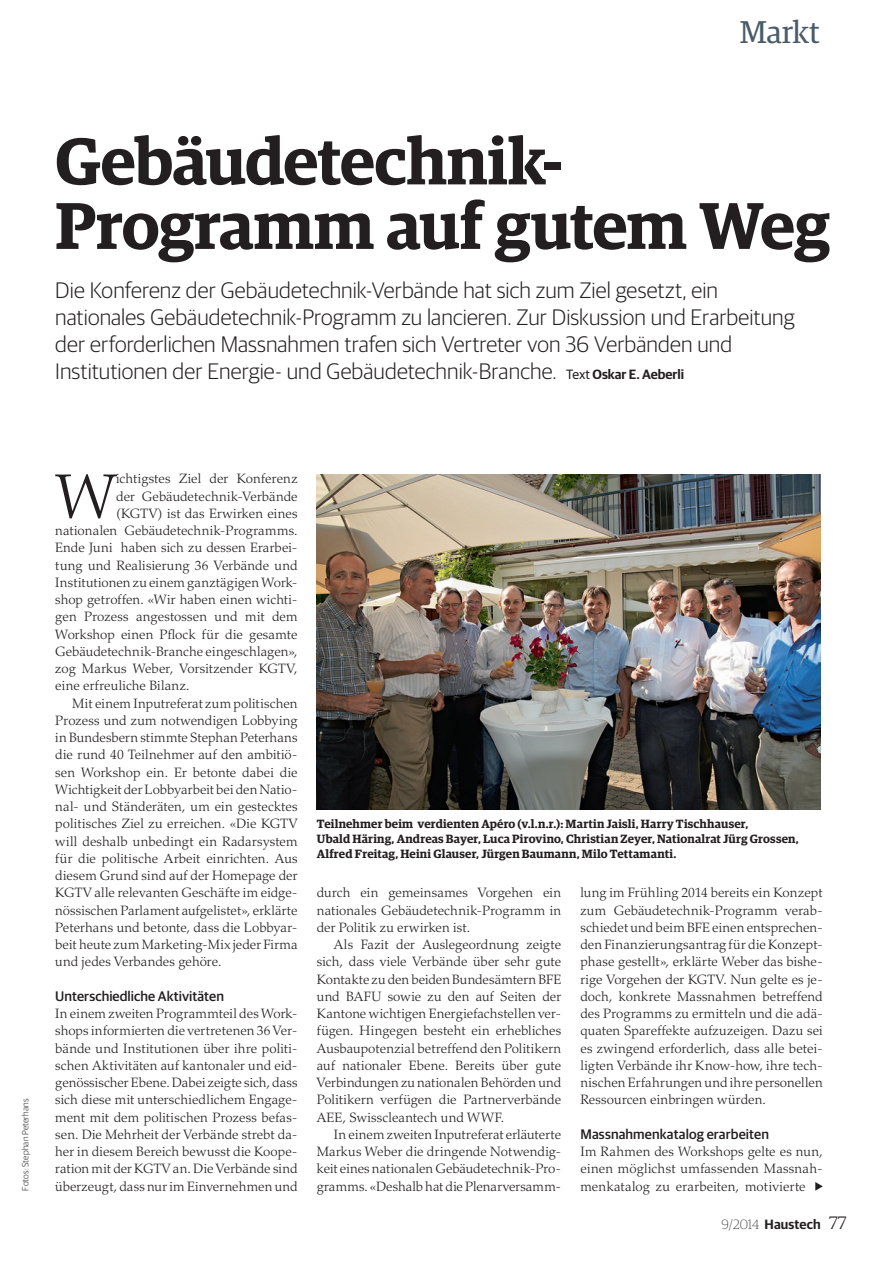
<style>
.page{position:relative;width:893px;height:1263px;background:#fff}
.page>*{position:absolute;margin:0;border:0;box-sizing:border-box;transform-origin:0 0}
._101_Titel_50pt_x04{font:600 66px/64.5px "Guardian Egyp";letter-spacing:-.015em;color:#231f20}
._301_Grundtext_Initi{font:300 62.85px "Palatino LT Std";color:#231f20}
._002_Ressort_x01{font:31.5px "Guardian Egyp";color:#4a5c69}
._201_Lead_15pt_x06{font:300 22.5px/27px "Guardian Sans";letter-spacing:.005em;color:#231f20}
.t1{font:300 18px "Guardian Egyp";color:#231f20}
._330_Zwischentitel_x{font:500 13.8px "Guardian Sans";letter-spacing:.01em;color:#231f20}
._303_Grundtext_m_Ein{font:300 13.5px/17.2px "Palatino LT Std";letter-spacing:.005em;color:#231f20}
._302_Grundtext_o_Ein{font:300 13.5px/17.2px "Palatino LT Std";letter-spacing:.01em;color:#231f20;text-align:justify}
._301_Grundtext_Initi-2{font:300 13.5px "Palatino LT Std";letter-spacing:.005em;color:#231f20}
.t2{font:600 13.5px "Guardian Sans";letter-spacing:.01em;color:#231f20}
._401_Legende_x11{font:600 12px/15px "Guardian Egyp";letter-spacing:.015em;color:#231f20}
._410_Fotobyline_Quel{font:300 9px "Guardian Sans";letter-spacing:.01em;color:#231f20}
.s1{font-weight:400;font-size:13.5px}
.s2{font-weight:600;font-size:13.5px}
.s3{font-family:"Guardian Egyp";font-weight:100}
</style>
<div class="page">
<img style="left:317px;top:474px;width:504px;height:336px">
<svg style="left:815px;top:1182px;width:8px;height:9px"></svg>
<p class="_002_Ressort_x01" style="left:740px;top:11px;width:82px">Markt</p>
<p class="_101_Titel_50pt_x04" style="left:55px;top:123px;width:776px">Gebäudetechnik-<br>Programm auf gutem Weg</p>
<p class="_201_Lead_15pt_x06" style="left:55px;top:275px;width:741px">Die Konferenz der Gebäudetechnik-Verbände hat sich zum Ziel gesetzt, ein nationales Gebäudetechnik-Programm zu lancieren. Zur Diskussion und Erarbeitung der erforderlichen Massnahmen trafen sich Vertreter von 36 Verbänden und Institutionen der Energie- und Gebäudetechnik-Branche. <span class="s1">Text</span> <span class="s2">Oskar E. Aeberli</span></p>
<p class="_410_Fotobyline_Quel" style="left:19px;top:1191px;width:94px;rotate:-90deg">Fotos: Stephan Peterhans</p>
<p class="_301_Grundtext_Initi" style="left:56px;top:460px;width:62px">W</p>
<p class="_301_Grundtext_Initi-2" style="left:116px;top:471px;width:183px">ichtigstes Ziel der Konferenz</p>
<p class="_301_Grundtext_Initi-2" style="left:116px;top:488px;width:183px">der Gebäudetechnik-Verbände</p>
<p class="_301_Grundtext_Initi-2" style="left:116px;top:505px;width:183px">(KGTV) ist das Erwirken eines</p>
<p class="_301_Grundtext_Initi-2" style="left:55px;top:523px;width:244px">nationalen Gebäudetechnik-Programms.</p>
<p class="_301_Grundtext_Initi-2" style="left:55px;top:540px;width:244px">Ende Juni haben sich zu dessen Erarbei-</p>
<p class="_301_Grundtext_Initi-2" style="left:55px;top:557px;width:244px">tung und Realisierung 36 Verbände und</p>
<p class="_301_Grundtext_Initi-2" style="left:55px;top:574px;width:244px">Institutionen zu einem ganztägigen Work-</p>
<p class="_301_Grundtext_Initi-2" style="left:55px;top:592px;width:244px">shop getroffen. «Wir haben einen wichti-</p>
<p class="_301_Grundtext_Initi-2" style="left:55px;top:609px;width:244px">gen Prozess angestossen und mit dem</p>
<p class="_301_Grundtext_Initi-2" style="left:55px;top:626px;width:244px">Workshop einen Pflock für die gesamte</p>
<p class="_301_Grundtext_Initi-2" style="left:55px;top:643px;width:244px">Gebäudetechnik-Branche eingeschlagen»,</p>
<p class="_301_Grundtext_Initi-2" style="left:55px;top:661px;width:244px">zog Markus Weber, Vorsitzender KGTV,</p>
<p class="_301_Grundtext_Initi-2" style="left:55px;top:678px;width:136px">eine erfreuliche Bilanz.</p>
<p class="_303_Grundtext_m_Ein" style="left:55px;top:695px;width:244px;text-indent:17px">Mit einem Inputreferat zum politischen Prozess und zum notwendigen Lobbying in Bundesbern stimmte Stephan Peterhans die rund 40 Teilnehmer auf den ambitiö&shy;sen Workshop ein. Er betonte dabei die Wichtigkeit der Lobbyarbeit bei den Natio&shy;nal- und Ständeräten, um ein gestecktes politisches Ziel zu erreichen. «Die KGTV will deshalb unbedingt ein Radarsystem für die politische Arbeit einrichten. Aus diesem Grund sind auf der Homepage der KGTV alle relevanten Geschäfte im eidge&shy;nössischen Parlament aufgelistet», erklärte Peterhans und betonte, dass die Lobbyar&shy;beit heute zum Marketing-Mix jeder Firma und jedes Verbandes gehöre.</p>
<p class="_330_Zwischentitel_x" style="left:55px;top:986px;width:170px">Unterschiedliche Aktivitäten</p>
<p class="_302_Grundtext_o_Ein" style="left:55px;top:1005px;width:244px">In einem zweiten Programmteil des Work&shy;shops informierten die vertretenen 36 Ver&shy;bände und Institutionen über ihre politi&shy;schen Aktivitäten auf kantonaler und eid&shy;genössischer Ebene. Dabei zeigte sich, dass sich diese mit unterschiedlichem Engage&shy;ment mit dem politischen Prozess befas&shy;sen. Die Mehrheit der Verbände strebt da&shy;her in diesem Bereich bewusst die Koope&shy;ration mit der KGTV an. Die Verbände sind überzeugt, dass nur im Einvernehmen und</p>
<p class="_401_Legende_x11" style="left:317px;top:816px;width:483px">Teilnehmer beim verdienten Apéro (v.l.n.r.): Martin Jaisli, Harry Tischhauser,<br>Ubald Häring, Andreas Bayer, Luca Pirovino, Christian Zeyer, Nationalrat Jürg Grossen,<br>Alfred Freitag, Heini Glauser, Jürgen Baumann, Milo Tettamanti.</p>
<p class="_302_Grundtext_o_Ein" style="left:317px;top:884px;width:246px">durch ein gemeinsames Vorgehen ein nationales Gebäudetechnik-Programm in der Politik zu erwirken ist.</p>
<p class="_303_Grundtext_m_Ein" style="left:317px;top:936px;width:246px;text-align:justify;text-indent:17px">Als Fazit der Auslegeordnung zeigte sich, dass viele Verbände über sehr gute Kontakte zu den beiden Bundesämtern BFE und BAFU sowie zu den auf Seiten der Kantone wichtigen Energiefachstellen ver&shy;fügen. Hingegen besteht ein erhebliches Ausbaupotenzial betreffend den Politikern auf nationaler Ebene. Bereits über gute Verbindungen zu nationalen Behörden und Politikern verfügen die Partnerverbände AEE, Swisscleantech und WWF.</p>
<p class="_303_Grundtext_m_Ein" style="left:317px;top:1126px;width:246px;text-align:justify;text-indent:17px">In einem zweiten Inputreferat erläuterte Markus Weber die dringende Notwendig&shy;keit eines nationalen Gebäudetechnik-Pro&shy;gramms. «Deshalb hat die Plenarversamm-</p>
<p class="_303_Grundtext_m_Ein" style="left:580px;top:884px;width:244px">lung im Frühling 2014 bereits ein Konzept zum Gebäudetechnik-Programm verab&shy;schiedet und beim BFE einen entsprechen&shy;den Finanzierungsantrag für die Konzept&shy;phase gestellt», erklärte Weber das bishe&shy;rige Vorgehen der KGTV. Nun gelte es je&shy;doch, konkrete Massnahmen betreffend des Programms zu ermitteln und die adä&shy;quaten Spareffekte aufzuzeigen. Dazu sei es zwingend erforderlich, dass alle betei&shy;ligten Verbände ihr Know-how, ihre tech&shy;nischen Erfahrungen und ihre personellen Ressourcen einbringen würden.</p>
<p class="_330_Zwischentitel_x" style="left:580px;top:1124px;width:190px">Massnahmenkatalog erarbeiten</p>
<p class="_302_Grundtext_o_Ein" style="left:580px;top:1143px;width:244px">Im Rahmen des Workshops gelte es nun, einen möglichst umfassenden Massnah&shy;menkatalog zu erarbeiten, motivierte</p>
<p class="t2" style="left:722px;top:1214px;width:101px"><span class="s3">9/2014</span> Haustech</p>
<p class="t1" style="left:829px;top:1211px;width:19px">77</p>
</div>
